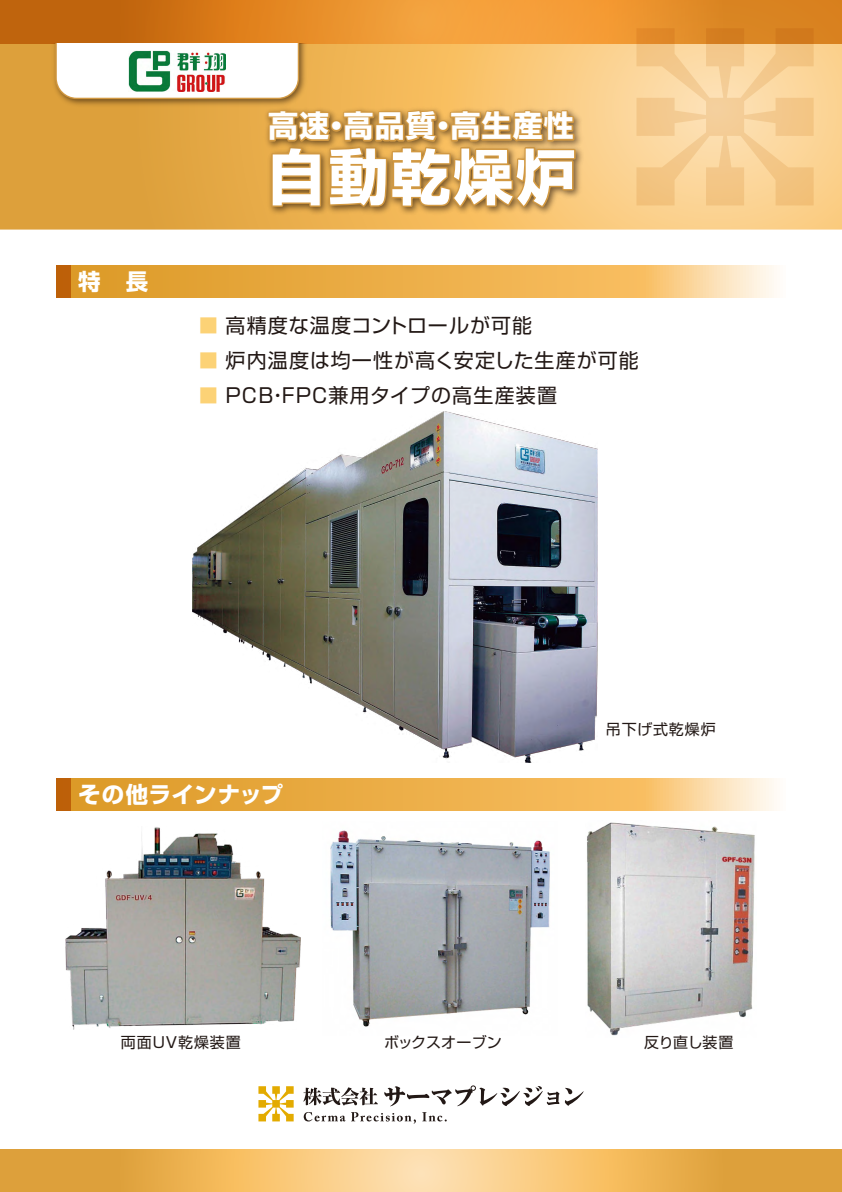
<style>
.page{position:relative;width:842px;height:1192px;background:#fff}
.page>*{position:absolute;margin:0;border:0;box-sizing:border-box;transform-origin:0 0}
.t1{font:700 60px "Shin Go Pro";letter-spacing:.04em;color:#fff}
.t2{font:700 30px "Shin Go Pro";letter-spacing:.04em;color:#fff}
.t3{font:700 22.5px "Shin Go Pro";letter-spacing:.02em;color:#fff}
.t4{font:20px "Shin Go Pro";letter-spacing:.055em;color:#221815}
.t5{font:15px "Shin Go Pro";letter-spacing:.045em;color:#221815}
.t6{font:15px "Shin Go Pro";color:#221815}
.s1{font-family:"Koz Go Pr 6 N";color:#fcd276}
</style>
<div class="page">
<svg style="left:0;top:1149px;width:842px;height:43px;background:#eeb963"></svg>
<svg style="left:565px;top:1087px;width:19px;height:18px"></svg>
<svg style="left:303px;top:1085px;width:256px;height:38px"></svg>
<svg style="left:258px;top:1086px;width:36px;height:35px"></svg>
<svg style="left:0;top:44px;width:842px;height:185px;background:#efbd6d"></svg>
<svg style="left:636px;top:44px;width:178px;height:161px;background:#f7cf95"></svg>
<svg style="left:0;top:0;width:842px;height:44px;background:#df8727"></svg>
<img style="left:587px;top:822px;width:168px;height:214px">
<img style="left:192px;top:411px;width:406px;height:351px">
<img style="left:330px;top:830px;width:220px;height:197px">
<img style="left:66px;top:827px;width:234px;height:202px">
<svg style="left:71px;top:265px;width:706px;height:33px;background:#edb558"></svg>
<div style="left:57px;top:265px;width:14px;height:33px;background:#bd6009"></div>
<svg style="left:71px;top:778px;width:706px;height:33px;background:#edb558"></svg>
<div style="left:57px;top:778px;width:14px;height:33px;background:#bd6009"></div>
<img style="left:258px;top:139px;width:332px;height:85px">
<img style="left:577px;top:103px;width:10px;height:53px">
<svg style="left:54px;top:44px;width:523px;height:175px;background:#d9a85b"></svg>
<img style="left:129px;top:50px;width:97px;height:41px">
<h2 class="t2" style="left:268px;top:102px;width:307px">高速・高品質・高生産性</h2>
<p class="t3" style="left:78px;top:263px;width:72px">特　長</p>
<h1 class="t1" style="left:266px;top:129px;width:311px">自動乾燥炉</h1>
<p class="t4" style="left:199px;top:309px;width:335px"><span class="s1">■</span> 高精度な温度コントロールが可能</p>
<p class="t4" style="left:199px;top:344px;width:442px"><span class="s1">■</span> 炉内温度は均一性が高く安定した生産が可能</p>
<p class="t4" style="left:199px;top:379px;width:360px"><span class="s1">■</span> PCB・FPC兼用タイプの高生産装置</p>
<p class="t5" style="left:606px;top:717px;width:111px">吊下げ式乾燥炉</p>
<p class="t3" style="left:78px;top:776px;width:207px">その他ラインナップ</p>
<p class="t5" style="left:121px;top:1030px;width:121px">両面UV乾燥装置</p>
<p class="t6" style="left:384px;top:1030px;width:119px">ボックスオーブン</p>
<p class="t5" style="left:644px;top:1030px;width:91px">反り直し装置</p>
</div>
